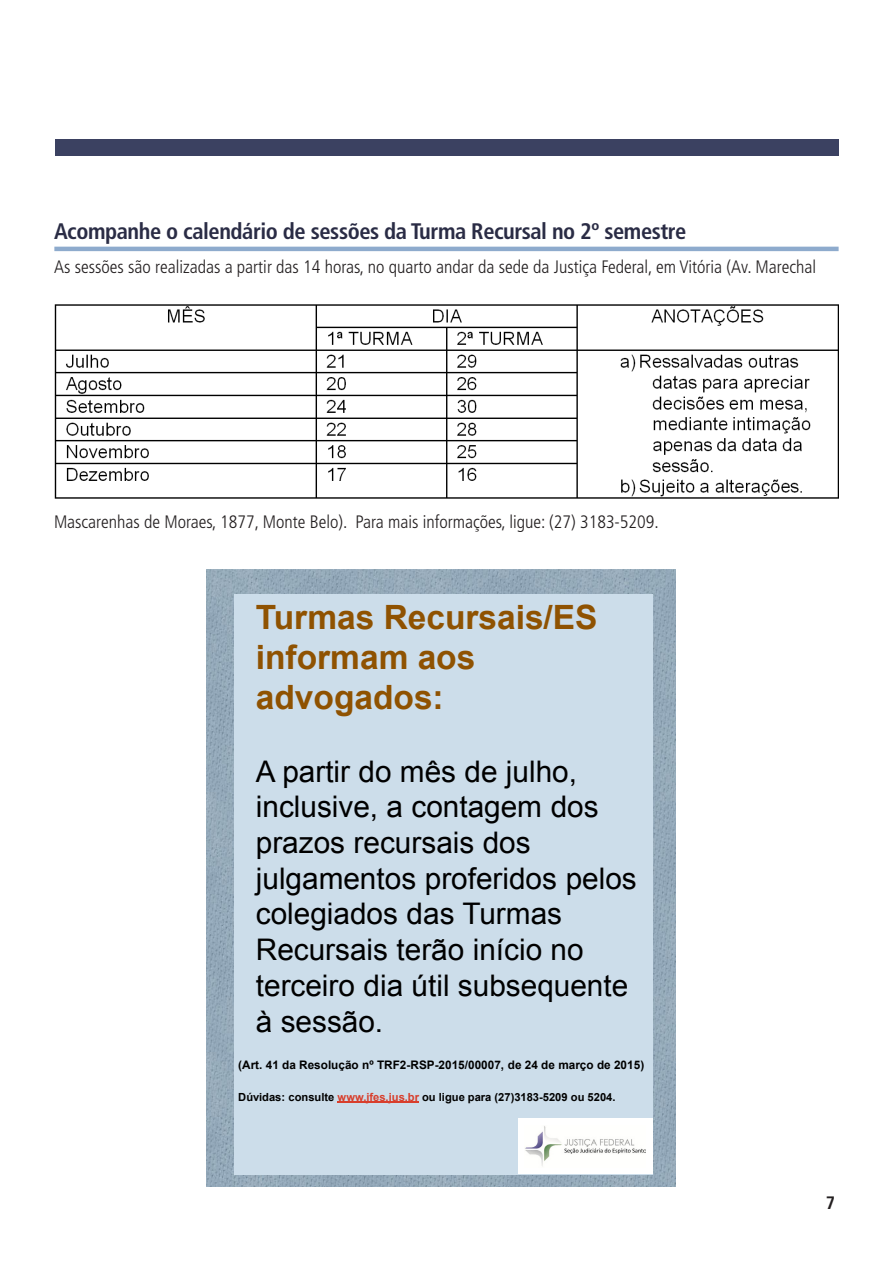
<style>
.page{position:relative;width:893px;height:1263px;background:#fff}
.page>*{position:absolute;margin:0;border:0;box-sizing:border-box;transform-origin:0 0}
.t1{font:700 33.45px/40.2px "Arial";color:#8f5201}
.t2{font:29.85px "Arial";color:#000}
.t3{font:29.7px/35.7px "Arial";color:#000}
.t4{font:condensed 22.5px "Frutiger 67 Bold";letter-spacing:-.02em;color:#2a2c45}
.t5{font:condensed 18px "Frutiger 47 Light";color:#231f20}
.t6{font:condensed 18px "Frutiger 67 Bold";color:#231f20}
.t7{font:700 11.7px "Arial";color:#000}
.t8{font:700 11.1px "Arial";color:#000}
.s1{color:#d83e2c}
</style>
<div class="page">
<div style="left:55px;top:139px;width:783px;height:17px;background:#3b4161"></div>
<img style="left:54px;top:304px;width:785px;height:195px">
<hr style="left:54px;top:247px;width:785px;height:4px;background:#8eabcd">
<img style="left:207px;top:570px;width:469px;height:616px">
<div style="left:234px;top:594px;width:418px;height:580px;background:#ccddea"></div>
<div style="left:518px;top:1118px;width:134px;height:56px;background:#fff"></div>
<img style="left:525px;top:1126px;width:120px;height:41px">
<hr style="left:337px;top:1102px;width:82px;height:1px;background:#d83e2c">
<p class="t4" style="left:54px;top:218px;width:634px">Acompanhe o calendário de sessões da Turma Recursal no 2º semestre</p>
<p class="t5" style="left:54px;top:257px;width:763px">As sessões são realizadas a partir das 14 horas, no quarto andar da sede da Justiça Federal, em Vitória (Av. Marechal</p>
<p class="t5" style="left:54px;top:512px;width:606px">Mascarenhas de Moraes, 1877, Monte Belo). Para mais informações, ligue: (27) 3183-5209.</p>
<p class="t1" style="left:256px;top:598px;width:343px">Turmas Recursais/ES informam aos advogados:</p>
<p class="t3" style="left:256px;top:753px;width:323px">A partir do mês de julho,</p>
<p class="t2" style="left:256px;top:787px;width:344px">inclusive, a contagem dos</p>
<p class="t3" style="left:256px;top:825px;width:382px">prazos recursais dos julgamentos proferidos pelos colegiados das Turmas<br>Recursais terão início no terceiro dia útil subsequente à sessão.</p>
<p class="t7" style="left:238px;top:1056px;width:407px">(Art. 41 da Resolução nº TRF2-RSP-2015/00007, de 24 de março de 2015)</p>
<p class="t8" style="left:238px;top:1089px;width:379px">Dúvidas: consulte <span class="s1">www.jfes.jus.br</span> ou ligue para (27)3183-5209 ou 5204.</p>
<p class="t6" style="left:826px;top:1191px;width:11px">7</p>
</div>
